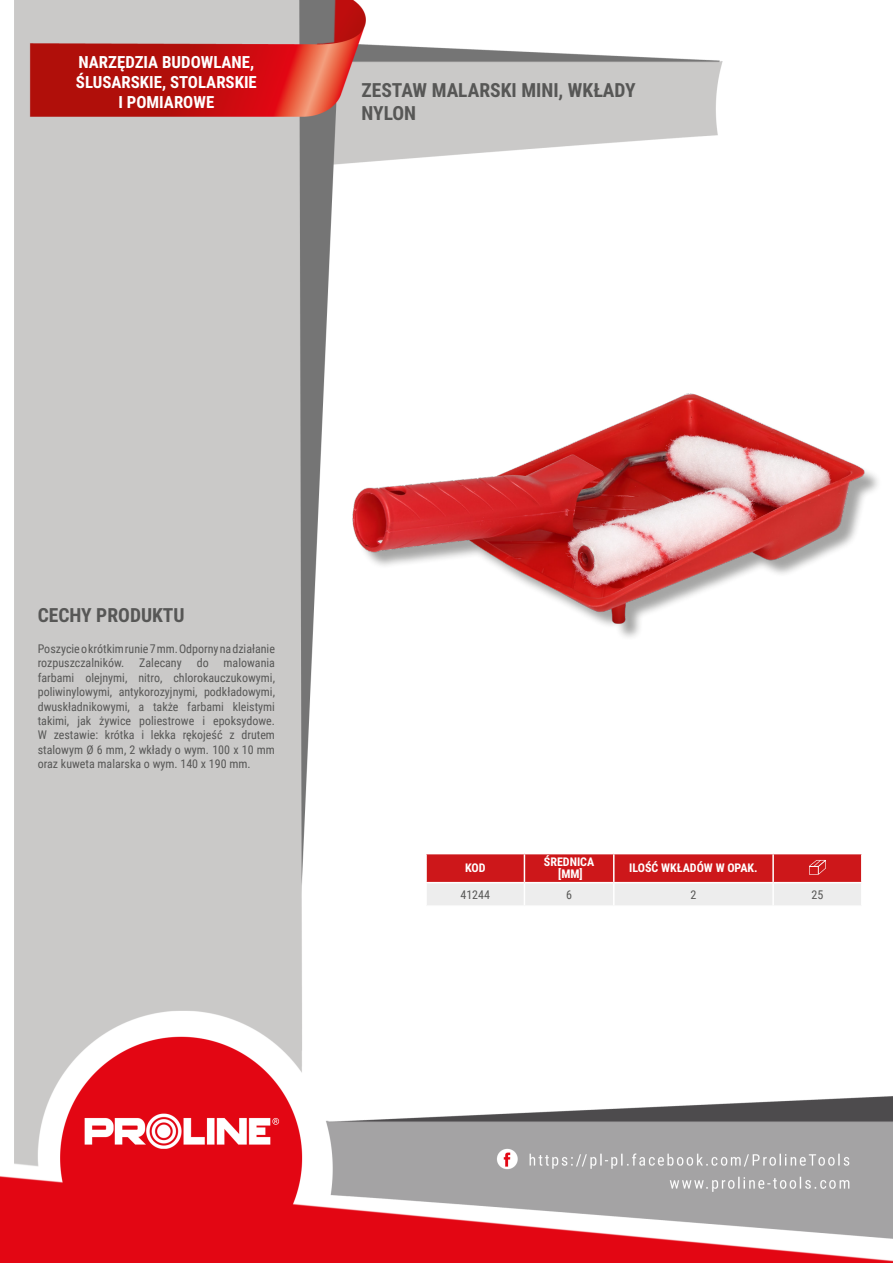
<style>
.page{position:relative;width:893px;height:1263px;background:#fff}
.page>*{position:absolute;margin:0;border:0;box-sizing:border-box;transform-origin:0 0}
.Lewo_bez_dzielenia{font:700 19.5px/23.4px "Roboto Condensed";color:#575756}
.MateriaĹ__CECHY{font:700 19.5px "Roboto Condensed";color:#575756}
.NagĹ_Ăłwek{font:700 16.8px/20.1px "Roboto Condensed";color:#fff;text-align:center}
.Opisy{font:12px/14.4px "Roboto Condensed";color:#575756;text-align:justify}
.Ĺšrodek_bez_dzieleni{font:700 12px "Roboto Condensed";color:#fff}
.Indeks{font:12px "Roboto Condensed";color:#575756}
.Ĺšrodek__wymuszenie{font:700 12px "Roboto Condensed";color:#fff}
.Center{font:12px "Roboto Condensed";color:#575756}
.Tabelka_nagĹ_Ăłwek{font:700 12px "Roboto Condensed";color:#fff}
</style>
<div class="page">
<img style="left:0;top:0;width:893px;height:1263px">
<div style="left:356px;top:396px;width:526px;height:245px;background:#fff"></div>
<img style="left:353px;top:394px;width:512px;height:230px">
<hr style="left:425px;top:854px;width:2px;height:28px;background:#fff">
<hr style="left:425px;top:883px;width:2px;height:22px;background:#fff">
<hr style="left:425px;top:853px;width:99px;height:1px;background:#fff">
<hr style="left:425px;top:882px;width:99px;height:1px;background:#fff">
<hr style="left:425px;top:905px;width:99px;height:2px;background:#fff">
<hr style="left:524px;top:905px;width:90px;height:2px;background:#fff">
<hr style="left:614px;top:905px;width:159px;height:2px;background:#fff">
<hr style="left:773px;top:905px;width:89px;height:2px;background:#fff">
<svg style="left:426px;top:853px;width:436px;height:52px;background:#dd7f80"></svg>
<p class="NagĹ_Ăłwek" style="left:76px;top:51px;width:182px">NARZĘDZIA BUDOWLANE,<br>ŚLUSARSKIE, STOLARSKIE<br>I POMIAROWE</p>
<p class="Lewo_bez_dzielenia" style="left:361px;top:77px;width:276px">ZESTAW MALARSKI MINI, WKŁADY<br>NYLON</p>
<p class="MateriaĹ__CECHY" style="left:38px;top:601px;width:148px">CECHY PRODUKTU</p>
<p class="Opisy" style="left:38px;top:641px;width:239px">Poszycie o krótkim runie 7 mm. Odporny na działanie rozpuszczalników. Zalecany do malowania farbami olejnymi, nitro, chlorokauczukowymi, poliwinylowymi, antykorozyjnymi, podkładowymi, dwuskładnikowymi, a także farbami kleistymi takimi, jak żywice poliestrowe i epoksydowe.<br>W zestawie: krótka i lekka rękojeść z drutem stalowym Ø 6 mm, 2 wkłady o wym. 100 x 10 mm oraz kuweta malarska o wym. 140 x 190 mm.</p>
<p class="Tabelka_nagĹ_Ăłwek" style="left:465px;top:860px;width:22px">KOD</p>
<p class="Ĺšrodek_bez_dzieleni" style="left:544px;top:854px;width:52px">ŚREDNICA</p>
<p class="Ĺšrodek__wymuszenie" style="left:558px;top:866px;width:26px">[MM]</p>
<p class="Ĺšrodek_bez_dzieleni" style="left:629px;top:860px;width:130px">ILOŚĆ WKŁADÓW W OPAK.</p>
<p class="Indeks" style="left:460px;top:886px;width:31px">41244</p>
<p class="Center" style="left:566px;top:886px;width:7px">6</p>
<p class="Center" style="left:690px;top:886px;width:7px">2</p>
<p class="Center" style="left:811px;top:886px;width:13px">25</p>
</div>
